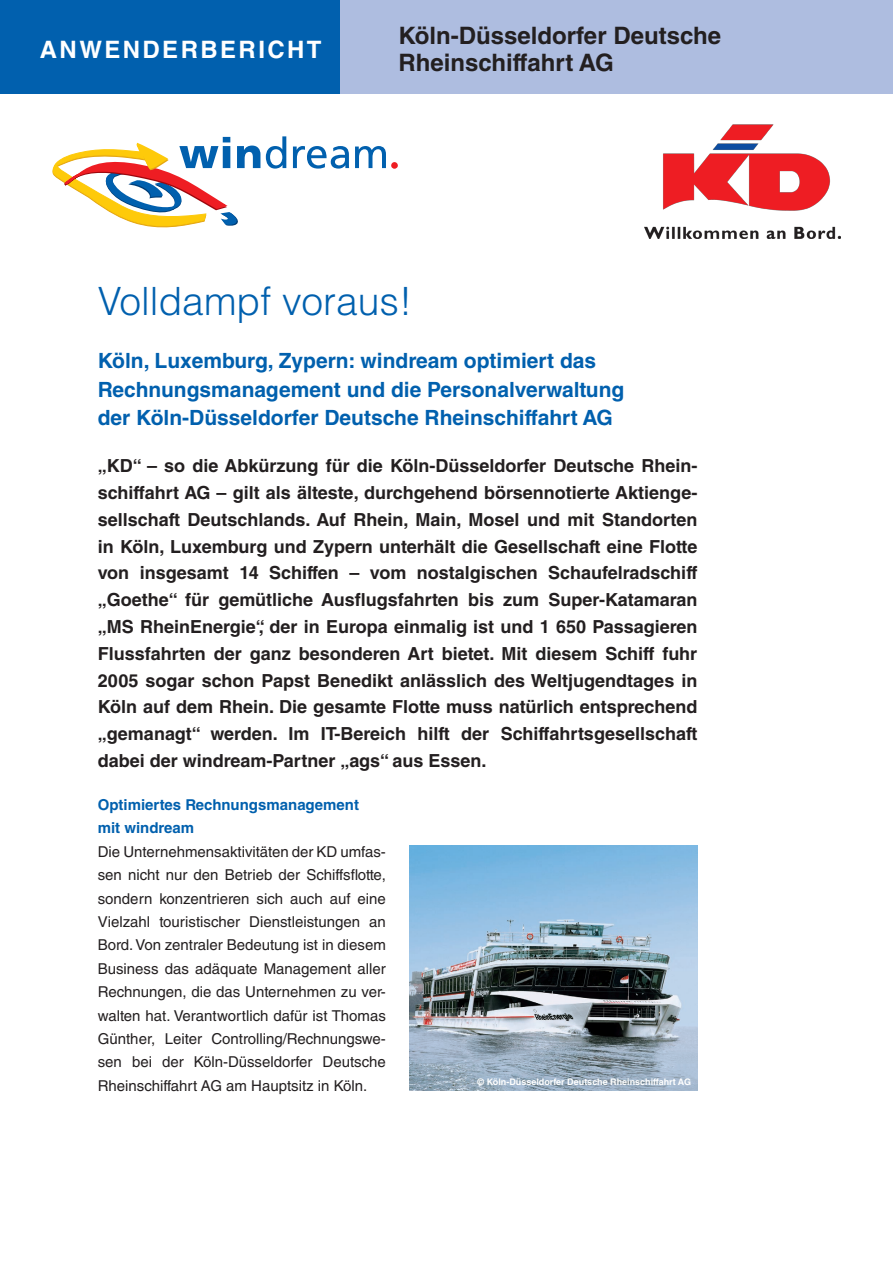
<style>
.page{position:relative;width:893px;height:1263px;background:#fff}
.page>*{position:absolute;margin:0;border:0;box-sizing:border-box;transform-origin:0 0}
.t1{font:300 39px "Helvetica LT Std";color:#0160ae}
.t2{font:700 24px/27px "Helvetica LT Std";color:#231f20}
.t3{font:700 24px "Helvetica LT Std";letter-spacing:.1em;color:#fff}
.t4{font:700 21px/28.3px "Helvetica LT Std";color:#0160ae}
.t5{font:700 18px/26.8px "Helvetica LT Std";color:#231f20;text-align:justify}
.t6{font:15px/23.4px "Helvetica LT Std";color:#231f20;text-align:justify}
.t7{font:700 15px/23.4px "Helvetica LT Std";color:#0160ae}
.t8{font:700 9px "Helvetica LT Std";color:#fff}
</style>
<div class="page">
<div style="left:0;top:0;width:340px;height:94px;background:#0160ae"></div>
<div style="left:391px;top:162px;width:7px;height:7px;background:#ee1d23;border-radius:50%"></div>
<svg style="left:355px;top:146px;width:31px;height:22px"></svg>
<svg style="left:293px;top:146px;width:56px;height:23px"></svg>
<svg style="left:266px;top:136px;width:20px;height:33px"></svg>
<svg style="left:52px;top:137px;width:208px;height:91px"></svg>
<div style="left:340px;top:0;width:553px;height:94px;background:#aebde0"></div>
<img style="left:645px;top:125px;width:195px;height:113px">
<img style="left:409px;top:846px;width:288px;height:245px">
<h2 class="t3" style="left:40px;top:34px;width:121px">Anwenderberi</h2>
<h2 class="t3" style="left:267px;top:34px;width:49px">cht</h2>
<h2 class="t2" style="left:398px;top:22px;width:324px">Köln-Düsseldorfer Deutsche<br>Rheinschiffahrt AG</h2>
<h1 class="t1" style="left:98px;top:277px;width:316px">Volldampf voraus!</h1>
<p class="t4" style="left:98px;top:347px;width:528px">Köln, Luxemburg, Zypern: windream optimiert das<br>Rechnungsmanagement und die Personalverwaltung der Köln-Düsseldorfer Deutsche Rheinschiffahrt AG</p>
<p class="t5" style="left:98px;top:452px;width:601px">„KD“ – so die Abkürzung für die Köln-Düsseldorfer Deutsche Rhein&shy;schiffahrt AG – gilt als älteste, durchgehend börsennotierte Aktienge&shy;sellschaft Deutschlands. Auf Rhein, Main, Mosel und mit Standorten in Köln, Luxemburg und Zypern unterhält die Gesellschaft eine Flotte von insgesamt 14 Schiffen – vom nostalgischen Schaufelradschiff „Goethe“ für gemütliche Ausflugsfahrten bis zum Super-Katamaran „MS RheinEnergie“, der in Europa einmalig ist und 1 650 Passagieren Flussfahrten der ganz besonderen Art bietet. Mit diesem Schiff fuhr 2005 sogar schon Papst Benedikt anlässlich des Weltjugendtages in Köln auf dem Rhein. Die gesamte Flotte muss natürlich entsprechend „gemanagt“ werden. Im IT-Bereich hilft der Schiffahrtsgesellschaft dabei der windream-Partner „ags“ aus Essen.</p>
<p class="t7" style="left:98px;top:793px;width:263px">Optimiertes Rechnungsmanagement mit windream</p>
<p class="t6" style="left:98px;top:840px;width:290px">Die Unternehmensaktivitäten der KD umfas&shy;sen nicht nur den Betrieb der Schiffsflotte, sondern konzentrieren sich auch auf eine Vielzahl touristischer Dienstleistungen an Bord. Von zentraler Bedeutung ist in diesem Business das adäquate Management aller Rechnungen, die das Unternehmen zu ver&shy;walten hat. Verantwortlich dafür ist Thomas Günther, Leiter Controlling/Rechnungswe&shy;sen bei der Köln-Düsseldorfer Deutsche Rheinschiffahrt AG am Hauptsitz in Köln.</p>
<p class="t8" style="left:478px;top:1077px;width:215px">© Köln-Düsseldorfer Deutsche Rheinschiffahrt AG</p>
</div>
